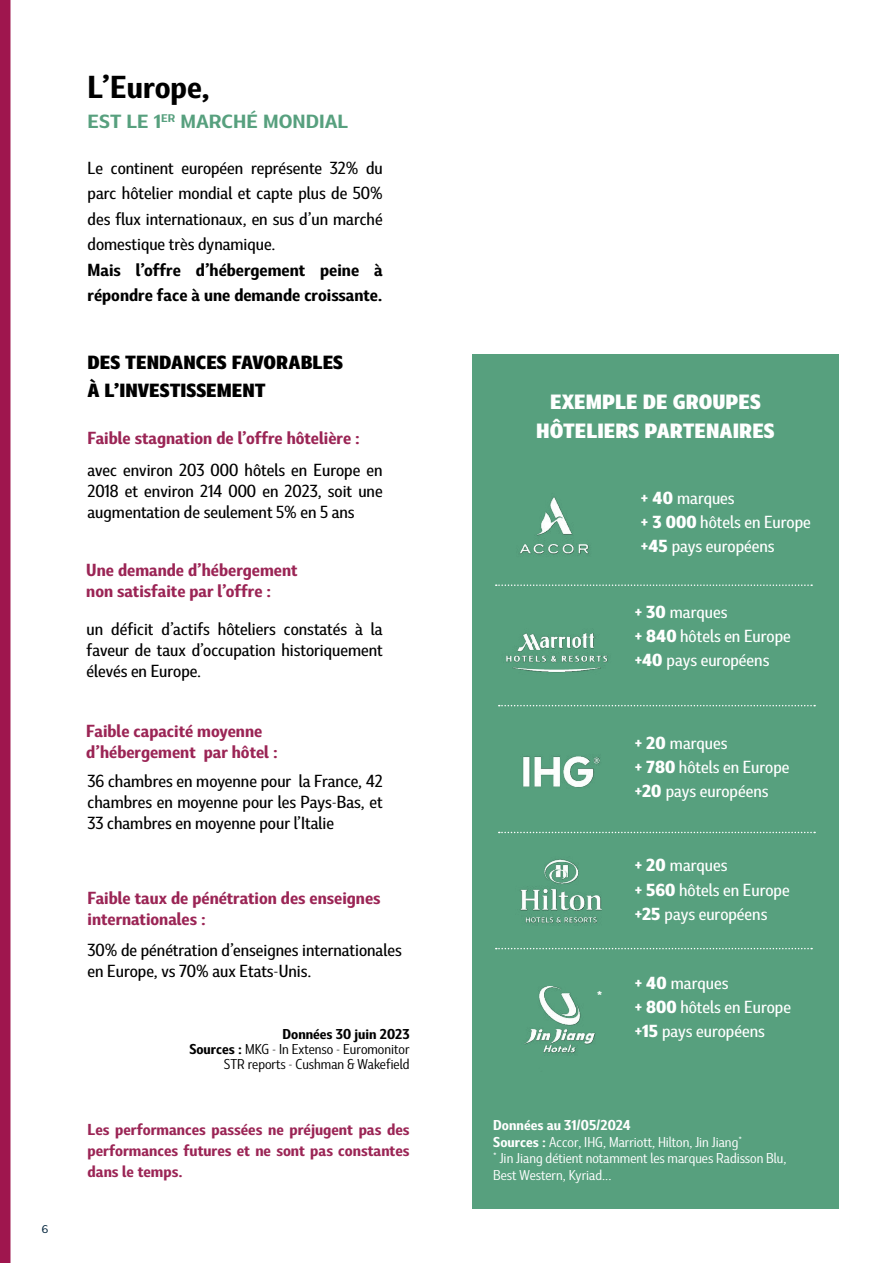
<style>
.page{position:relative;width:893px;height:1263px;background:#fff}
.page>*{position:absolute;margin:0;border:0;box-sizing:border-box;transform-origin:0 0}
.t1{font:700 30px "Marble Display";color:#000}
.t2{font:800 19.5px/28.5px "Marble Display";color:#fff;text-align:center}
.t3{font:800 18px/28.5px "Marble Display";color:#000}
.t4{font:700 expanded 18px "Marble Display";color:#57a07e}
.t5{font:700 18px "Marble Display";color:#fff}
.t6{font:500 16.5px/21px "Marble Display";color:#000;text-align:justify}
.t7{font:500 16.5px/24px "Marble Display";color:#fff}
.t8{font:700 16.5px/21px "Marble Display";color:#9b2555}
.t9{font:700 16.5px/25.5px "Marble Display";color:#000}
.t10{font:700 15px/21px "Marble Display";color:#9b2555;text-align:justify}
.t11{font:13.5px/16.5px "Marble Display";color:#fff}
.t12{font:13.5px/15px "Marble Display";color:#000;text-align:right}
.t13{font:500 expanded 10.5px "Marble Display";color:#00233b}
.s1{font-weight:700}
.s2{font-weight:800}
</style>
<div class="page">
<div style="left:0;top:0;width:10px;height:1263px;background:#9f164e"></div>
<div style="left:472px;top:355px;width:367px;height:854px;background:#57a07e"></div>
<svg style="left:496px;top:584px;width:316px;height:2px"></svg>
<svg style="left:499px;top:705px;width:316px;height:1px"></svg>
<svg style="left:499px;top:832px;width:316px;height:1px"></svg>
<svg style="left:496px;top:948px;width:316px;height:1px"></svg>
<img style="left:520px;top:497px;width:69px;height:58px">
<img style="left:523px;top:756px;width:77px;height:32px">
<img style="left:506px;top:633px;width:102px;height:40px">
<img style="left:520px;top:859px;width:82px;height:65px">
<img style="left:524px;top:986px;width:72px;height:68px">
<p class="t13" style="left:42px;top:1220px;width:8px">6</p>
<h1 class="t1" style="left:88px;top:61px;width:124px">L’Europe,</h1>
<p class="t4" style="left:88px;top:106px;width:262px">EST LE 1<sup>ER</sup> MARCHÉ MONDIAL</p>
<p class="t6" style="left:88px;top:153px;width:297px;line-height:25.5px">Le continent européen représente 32% du parc hôtelier mondial et capte plus de 50% des flux internationaux, en sus d’un marché domestique très dynamique.</p>
<p class="t9" style="left:88px;top:255px;width:297px">Mais l’offre d’hébergement peine à répondre face à une demande croissante.</p>
<p class="t3" style="left:88px;top:346px;width:257px">DES TENDANCES FAVORABLES<br>À L’INVESTISSEMENT</p>
<p class="t8" style="left:88px;top:426px;width:274px">Faible stagnation de l’offre hôtelière :</p>
<p class="t6" style="left:87px;top:458px;width:297px">avec environ 203 000 hôtels en Europe en 2018 et environ 214 000 en 2023, soit une augmentation de seulement 5% en 5 ans</p>
<p class="t8" style="left:86px;top:558px;width:213px">Une demande d’hébergement non satisfaite par l’offre :</p>
<p class="t6" style="left:87px;top:617px;width:298px">un déficit d’actifs hôteliers constatés à la faveur de taux d’occupation historiquement élevés en Europe.</p>
<p class="t8" style="left:86px;top:719px;width:193px">Faible capacité moyenne d’hébergement par hôtel :</p>
<p class="t6" style="left:88px;top:768px;width:297px">36 chambres en moyenne pour la France, 42 chambres en moyenne pour les Pays-Bas, et 33 chambres en moyenne pour l’Italie</p>
<p class="t8" style="left:88px;top:886px;width:294px">Faible taux de pénétration des enseignes internationales :</p>
<p class="t6" style="left:88px;top:938px;width:316px">30% de pénétration d’enseignes internationales en Europe, vs 70% aux Etats-Unis.</p>
<p class="t12" style="left:189px;top:1025px;width:222px"><span class="s1">Données 30 juin 2023<br>Sources :</span> MKG - In Extenso - Euromonitor<br>STR reports - Cushman &amp; Wakefield</p>
<p class="t10" style="left:88px;top:1118px;width:323px">Les performances passées ne préjugent pas des performances futures et ne sont pas constantes dans le temps.</p>
<p class="t2" style="left:536px;top:386px;width:240px">EXEMPLE DE GROUPES<br>HÔTELIERS PARTENAIRES</p>
<p class="t7" style="left:641px;top:484px;width:171px"><span class="s2">+ 40</span> marques<br><span class="s2">+ 3 000</span> hôtels en Europe <span class="s2">+45</span> pays européens</p>
<p class="t7" style="left:635px;top:598px;width:158px"><span class="s2">+ 30</span> marques<br><span class="s2">+ 840</span> hôtels en Europe <span class="s2">+40</span> pays européens</p>
<p class="t7" style="left:635px;top:729px;width:156px"><span class="s2">+ 20</span> marques<br><span class="s2">+ 780</span> hôtels en Europe <span class="s2">+20</span> pays européens</p>
<p class="t5" style="left:596px;top:983px;width:8px">*</p>
<p class="t7" style="left:635px;top:852px;width:157px"><span class="s2">+ 20</span> marques<br><span class="s2">+ 560</span> hôtels en Europe <span class="s2">+25</span> pays européens</p>
<p class="t7" style="left:635px;top:970px;width:158px"><span class="s2">+ 40</span> marques<br><span class="s2">+ 800</span> hôtels en Europe <span class="s2">+15</span> pays européens</p>
<p class="t11" style="left:493px;top:1115px;width:295px"><span class="s1">Données au 31/05/2024<br>Sources :</span> Accor, IHG, Marriott, Hilton, Jin Jiang*<br>* Jin Jiang détient notamment les marques Radisson Blu, Best Western, Kyriad...</p>
</div>
